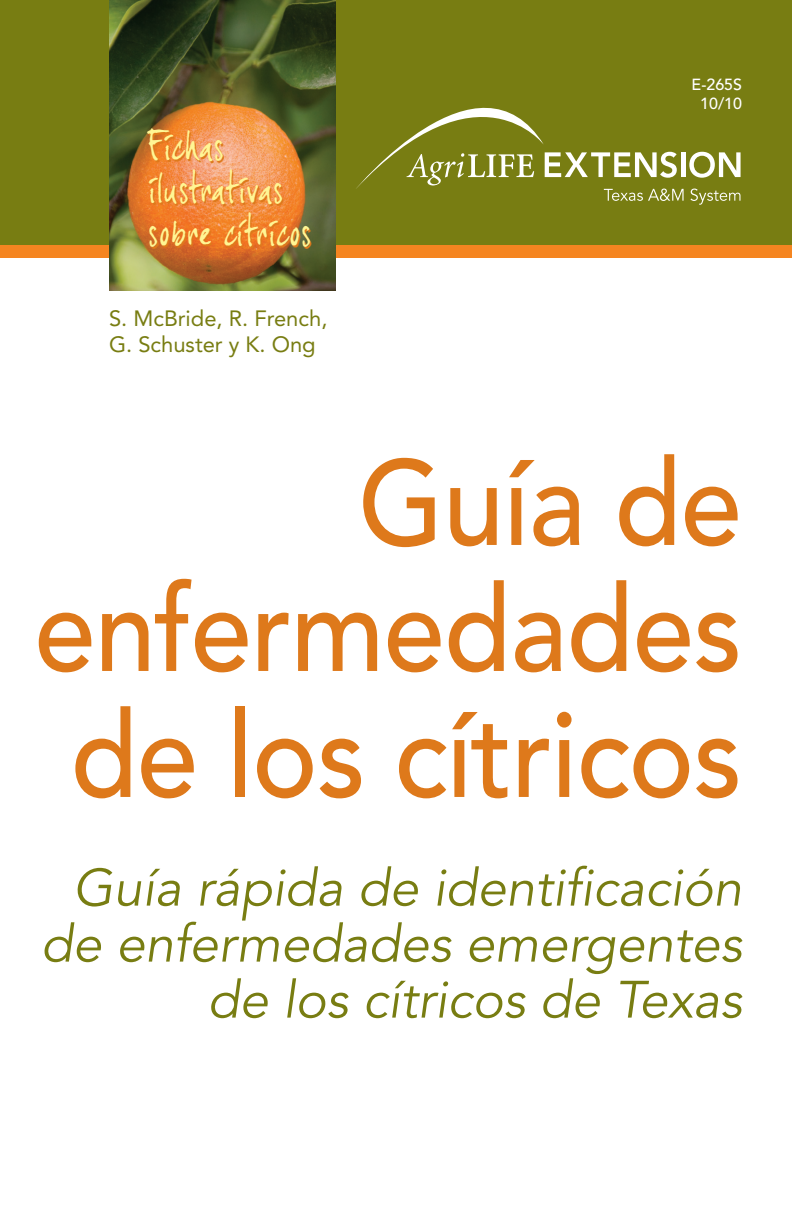
<style>
.page{position:relative;width:792px;height:1224px;background:#fff}
.page>*{position:absolute;margin:0;border:0;box-sizing:border-box;transform-origin:0 0}
.t1{font:500 120px/126px "Avenir";letter-spacing:-.01em;color:#de791b;text-align:right;scale:.92 1}
.Major{font:italic 52px/56px "Avenir";color:#787d12;text-align:right}
.t2{font:36px/43.2px "joe Hand 3";letter-spacing:.025em;color:#fff694}
.t3{font:22px/26.4px "Avenir";color:#787d12}
.t4{font:500 16px "Avenir";color:#fff}
</style>
<div class="page">
<div style="left:0;top:244px;width:792px;height:14px;background:#f58520"></div>
<div style="left:0;top:0;width:792px;height:244px;background:#787d12"></div>
<img style="left:109px;top:0;width:227px;height:291px">
<svg style="left:356px;top:108px;width:385px;height:97px"></svg>
<p class="t2" style="left:149px;top:124px;width:135px">Fichas ilustrativas</p>
<p class="t2" style="left:149px;top:210px;width:164px">sobre cítricos</p>
<p class="t3" style="left:109px;top:305px;width:220px">S. McBride, R. French,<br>G. Schuster y K. Ong</p>
<p class="t4" style="left:692px;top:75px;width:52px">E-265S</p>
<p class="t4" style="left:700px;top:95px;width:43px">10/10</p>
<p class="t1" style="left:34px;top:443px;width:771px">Guía de enfermedades</p>
<p class="t1" style="left:70px;top:695px;width:731px">de los cítricos</p>
<p class="Major" style="left:41px;top:861px;width:703px">Guía rápida de identificación de enfermedades emergentes de los cítricos de Texas</p>
</div>
